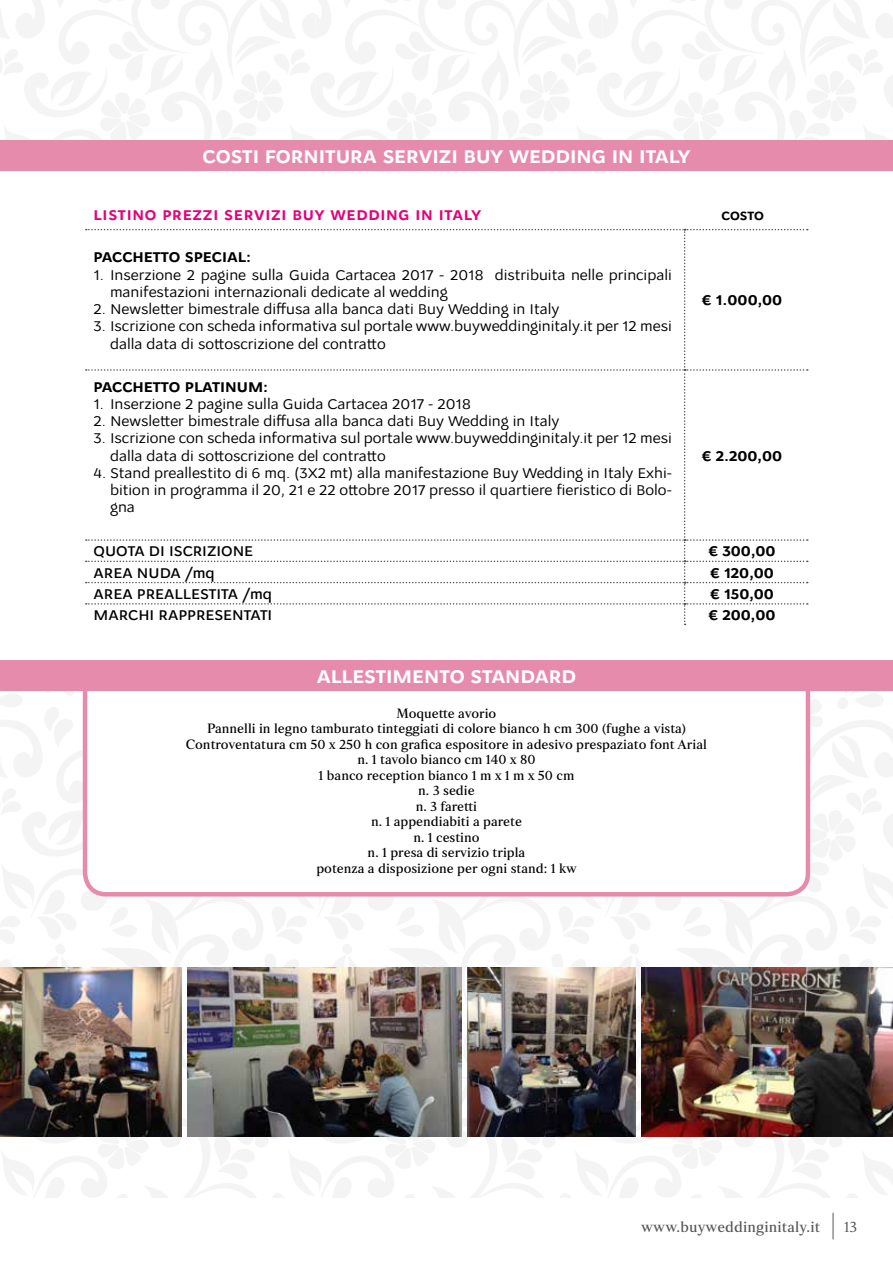
<style>
.page{position:relative;width:893px;height:1263px;background:#fff}
.page>*{position:absolute;margin:0;border:0;box-sizing:border-box;transform-origin:0 0}
.t1{font:700 19.5px "Osnova Pro";color:#fff}
.t2{font:15px/17.2px "Osnova Pro";color:#000}
.t3{font:700 15px "Osnova Pro";color:#000}
.t4{font:500 15px "Osnova Pro";color:#000}
.t5{font:700 15px "Osnova Pro";letter-spacing:.05em;color:#e6007d}
.t6{font:15px "Strato Pro";letter-spacing:.01em;color:#575756}
.t7{font:15px "Strato Pro";color:#575756}
.t8{font:13.5px/15.6px "Strato Pro";color:#000;text-align:center}
.t9{font:700 12.75px "Osnova Pro";color:#000}
</style>
<div class="page">
<svg style="left:833px;top:1213px;width:1px;height:26px"></svg>
<div style="left:83px;top:670px;width:727px;height:226px;border:4px solid #e78bac;border-radius:21px"></div>
<img style="left:187px;top:968px;width:274px;height:168px">
<img style="left:467px;top:968px;width:169px;height:168px">
<img style="left:0;top:968px;width:181px;height:168px">
<img style="left:642px;top:968px;width:251px;height:168px">
<div style="left:0;top:140px;width:893px;height:30px;background:#e78bac"></div>
<div style="left:0;top:660px;width:893px;height:31px;background:#e78bac"></div>
<svg style="left:86px;top:229px;width:722px;height:396px"></svg>
<h1 class="t1" style="left:203px;top:144px;width:489px">COSTI FORNITURA SERVIZI BUY WEDDING IN ITALY</h1>
<p class="t5" style="left:94px;top:205px;width:389px">LISTINO PREZZI SERVIZI BUY WEDDING IN ITALY</p>
<p class="t9" style="left:721px;top:207px;width:44px">COSTO</p>
<p class="t3" style="left:94px;top:248px;width:159px">PACCHETTO SPECIAL:</p>
<p class="t2" style="left:110px;top:266px;width:563px;text-indent:-16px">1. Inserzione 2 pagine sulla Guida Cartacea 2017 - 2018 distribuita nelle principali manifestazioni internazionali dedicate al wedding</p>
<p class="t2" style="left:94px;top:300px;width:467px">2. Newsletter bimestrale diffusa alla banca dati Buy Wedding in Italy</p>
<p class="t2" style="left:110px;top:318px;width:563px;text-indent:-16px">3. Iscrizione con scheda informativa sul portale www.buyweddinginitaly.it per 12 mesi dalla data di sottoscrizione del contratto</p>
<p class="t3" style="left:701px;top:291px;width:82px">€ 1.000,00</p>
<p class="t3" style="left:94px;top:377px;width:176px">PACCHETTO PLATINUM:</p>
<p class="t2" style="left:94px;top:395px;width:379px">1. Inserzione 2 pagine sulla Guida Cartacea 2017 - 2018</p>
<p class="t2" style="left:94px;top:413px;width:467px">2. Newsletter bimestrale diffusa alla banca dati Buy Wedding in Italy</p>
<p class="t2" style="left:110px;top:430px;width:563px;text-indent:-17px">3. Iscrizione con scheda informativa sul portale www.buyweddinginitaly.it per 12 mesi dalla data di sottoscrizione del contratto</p>
<p class="t2" style="left:110px;top:464px;width:563px;text-align:justify;text-indent:-17px">4. Stand preallestito di 6 mq. (3X2 mt) alla manifestazione Buy Wedding in Italy Exhi&shy;bition in programma il 20, 21 e 22 ottobre 2017 presso il quartiere fieristico di Bolo&shy;gna</p>
<p class="t3" style="left:701px;top:446px;width:82px">€ 2.200,00</p>
<p class="t4" style="left:94px;top:542px;width:161px">QUOTA DI ISCRIZIONE</p>
<p class="t3" style="left:708px;top:542px;width:69px">€ 300,00</p>
<p class="t4" style="left:94px;top:563px;width:123px">AREA NUDA /mq</p>
<p class="t3" style="left:710px;top:563px;width:66px">€ 120,00</p>
<p class="t4" style="left:94px;top:585px;width:180px">AREA PREALLESTITA /mq</p>
<p class="t3" style="left:710px;top:584px;width:66px">€ 150,00</p>
<p class="t4" style="left:94px;top:606px;width:180px">MARCHI RAPPRESENTATI</p>
<p class="t3" style="left:708px;top:606px;width:69px">€ 200,00</p>
<h1 class="t1" style="left:317px;top:664px;width:261px">ALLESTIMENTO STANDARD</h1>
<p class="t8" style="left:186px;top:705px;width:522px">Moquette avorio<br>Pannelli in legno tamburato tinteggiati di colore bianco h cm 300 (fughe a vista)<br>Controventatura cm 50 x 250 h con grafica espositore in adesivo prespaziato font Arial n. 1 tavolo bianco cm 140 x 80<br>1 banco reception bianco 1 m x 1 m x 50 cm<br>n. 3 sedie<br>n. 3 faretti<br>n. 1 appendiabiti a parete<br>n. 1 cestino<br>n. 1 presa di servizio tripla<br>potenza a disposizione per ogni stand: 1 kw</p>
<p class="t6" style="left:641px;top:1217px;width:181px">www.buyweddinginitaly.it</p>
<p class="t7" style="left:844px;top:1217px;width:15px">13</p>
</div>
